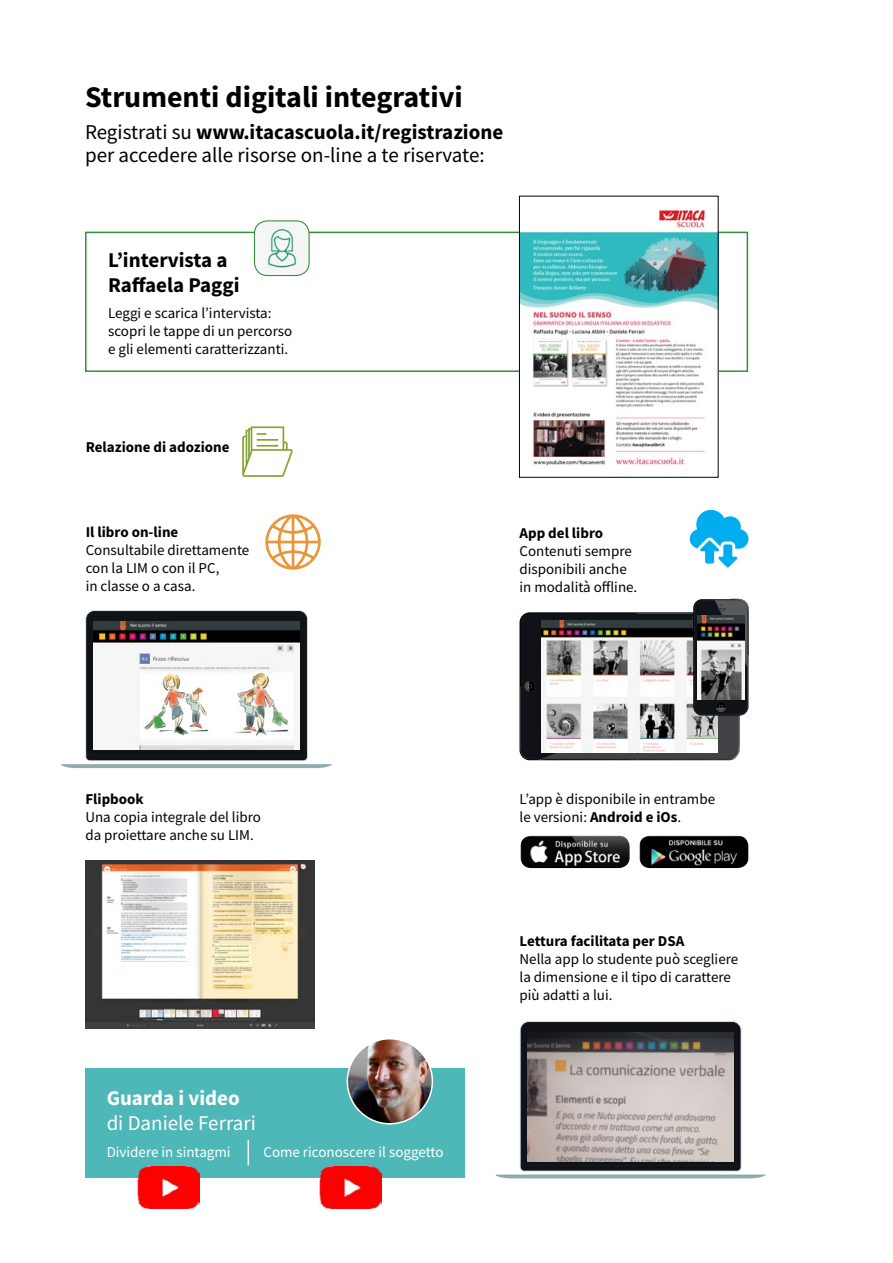
<style>
.page{position:relative;width:893px;height:1263px;background:#fff}
.page>*{position:absolute;margin:0;border:0;box-sizing:border-box;transform-origin:0 0}
.TITOLO_3{font:700 30px "Source Sans Pro";color:#000}
.TITOLO_3-2{font:700 21px/25.2px "Source Sans Pro";color:#000}
.TITOLO_3-3{font:21px "Source Sans Pro";color:#000}
.t1{font:21px "Source Sans Pro";color:#fff}
.t2{font:700 21px "Source Sans Pro";color:#fff}
.note{font:15px/18px "Source Sans Pro";color:#000}
.t3{font:15px "Source Sans Pro";color:#fff}
.note-2{font:700 15px "Source Sans Pro";color:#000}
.s1{font-weight:400}
.s2{font-weight:700}
</style>
<div class="page">
<img style="left:639px;top:836px;width:109px;height:32px">
<img style="left:520px;top:836px;width:110px;height:32px">
<svg style="left:519px;top:599px;width:230px;height:161px"></svg>
<img style="left:697px;top:615px;width:48px;height:85px">
<svg style="left:690px;top:510px;width:58px;height:57px"></svg>
<svg style="left:265px;top:514px;width:56px;height:56px"></svg>
<img style="left:85px;top:861px;width:229px;height:167px">
<svg style="left:495px;top:1021px;width:271px;height:157px"></svg>
<img style="left:528px;top:1032px;width:205px;height:129px">
<svg style="left:61px;top:610px;width:271px;height:158px"></svg>
<img style="left:94px;top:621px;width:206px;height:129px">
<svg style="left:242px;top:426px;width:51px;height:51px"></svg>
<hr style="left:257px;top:445px;width:21px;height:2px;background:#82a433">
<div style="left:85px;top:232px;width:663px;height:140px;background:#fff;border:2px solid #338f38"></div>
<img style="left:254px;top:222px;width:55px;height:53px">
<div style="left:254px;top:220px;width:56px;height:56px;border:1px solid #338f38;border-radius:13px"></div>
<img style="left:521px;top:208px;width:196px;height:258px">
<div style="left:519px;top:196px;width:200px;height:282px;border:1px solid #000"></div>
<div style="left:85px;top:1068px;width:380px;height:110px;background:#4eb8b9"></div>
<img style="left:347px;top:1039px;width:85px;height:85px;border-radius:43px">
<div style="left:347px;top:1038px;width:86px;height:86px;border:2px solid #fff;border-radius:50%"></div>
<svg style="left:248px;top:1140px;width:1px;height:25px"></svg>
<img style="left:319px;top:1166px;width:62px;height:43px">
<img style="left:138px;top:1166px;width:62px;height:43px">
<p class="TITOLO_3" style="left:85px;top:77px;width:379px">Strumenti digitali integrativi</p>
<p class="TITOLO_3-2" style="left:85px;top:119px;width:420px"><span class="s1">Registrati su</span> www.itacascuola.it/registrazione</p>
<p class="TITOLO_3-3" style="left:85px;top:142px;width:401px">per accedere alle risorse on-line a te riservate:</p>
<p class="TITOLO_3-2" style="left:108px;top:247px;width:133px">L’intervista a<br>Raffaela Paggi</p>
<p class="note" style="left:108px;top:304px;width:186px">Leggi e scarica l’intervista: scopri le tappe di un percorso e gli elementi caratterizzanti.</p>
<p class="note-2" style="left:86px;top:437px;width:145px">Relazione di adozione</p>
<p class="note" style="left:86px;top:523px;width:165px"><span class="s2">Il libro on-line<br></span>Consultabile direttamente con la LIM o con il PC,<br>in classe o a casa.</p>
<p class="note" style="left:519px;top:523px;width:119px"><span class="s2">App del libro<br></span>Contenuti sempre disponibili anche in modalità offline.</p>
<p class="note-2" style="left:85px;top:789px;width:60px">Flipbook</p>
<p class="note" style="left:85px;top:808px;width:177px">Una copia integrale del libro da proiettare anche su LIM.</p>
<p class="t2" style="left:107px;top:1084px;width:135px">Guarda i video</p>
<p class="t1" style="left:107px;top:1110px;width:151px">di Daniele Ferrari</p>
<p class="t3" style="left:107px;top:1142px;width:125px">Dividere in sintagmi</p>
<p class="t3" style="left:263px;top:1142px;width:182px">Come riconoscere il soggetto</p>
<p class="note" style="left:519px;top:790px;width:197px">L’app è disponibile in entrambe le versioni: <span class="s2">Android e iOs</span>.</p>
<p class="note" style="left:519px;top:932px;width:220px"><span class="s2">Lettura facilitata per DSA<br></span>Nella app lo studente può scegliere la dimensione e il tipo di carattere più adatti a lui.</p>
</div>
